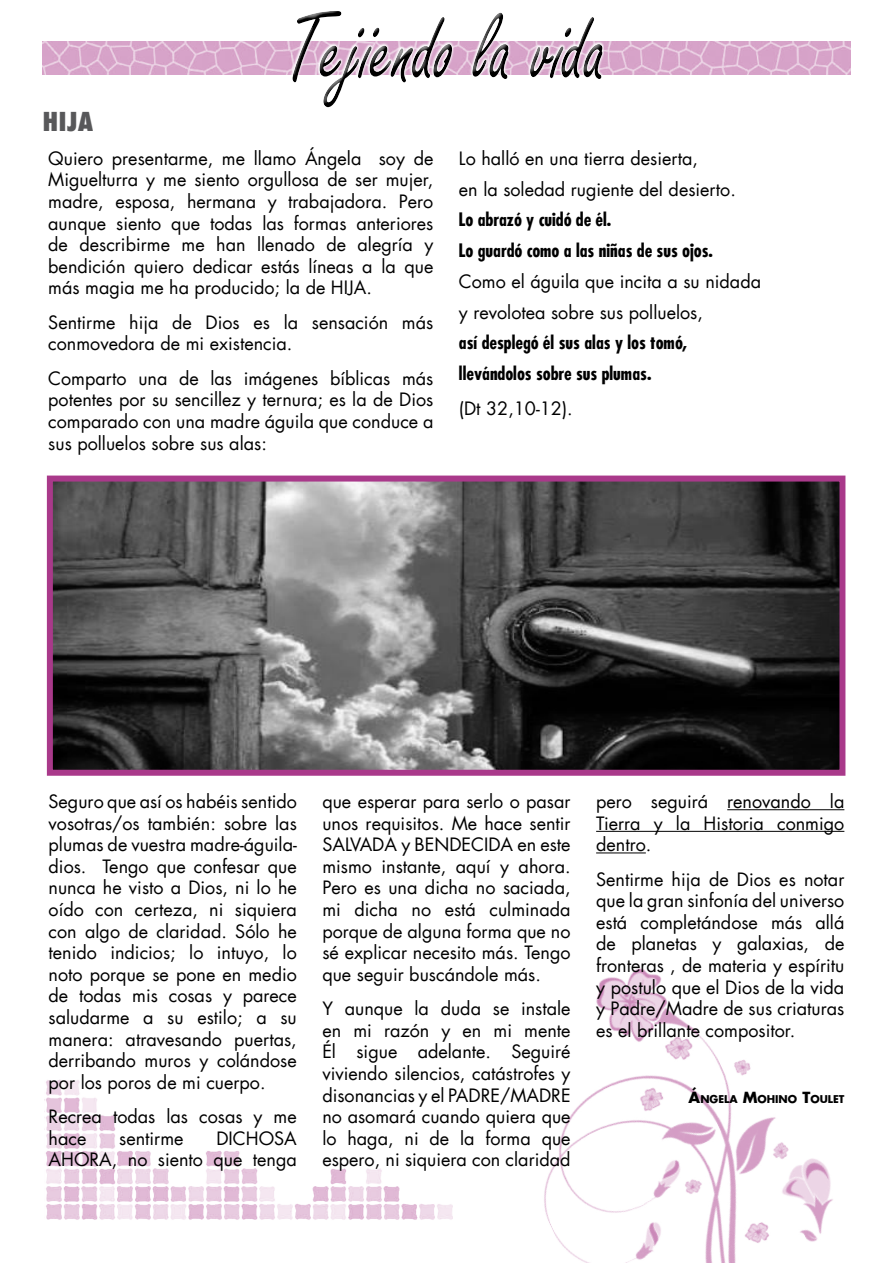
<style>
.page{position:relative;width:893px;height:1263px;background:#fff}
.page>*{position:absolute;margin:0;border:0;box-sizing:border-box;transform-origin:0 0}
.t1{font:800 condensed 25.5px "Futura";color:#58585a}
.t2{font:18px/21.6px "Futura LT";color:#000;text-align:justify}
.t3{font:700 condensed 18px/30.8px "Futura";color:#000}
.t4{font:700 10.5px "Futura";color:#000}
.s1{font-size:15px}
</style>
<div class="page">
<img style="left:452px;top:968px;width:381px;height:295px">
<img style="left:44px;top:1080px;width:408px;height:140px">
<img style="left:43px;top:41px;width:807px;height:33px">
<div style="left:288px;top:7px;width:316px;height:102px;background:#fff"></div>
<div style="left:290px;top:10px;width:314px;height:97px;background:#000;opacity:.75"></div>
<hr style="left:727px;top:809px;width:117px;height:1px;background:#000">
<hr style="left:596px;top:831px;width:248px;height:1px;background:#000">
<hr style="left:596px;top:852px;width:50px;height:1px;background:#000">
<img style="left:54px;top:483px;width:784px;height:286px">
<div style="left:47px;top:476px;width:798px;height:300px;border:6px solid #a9398a"></div>
<h1 class="t1" style="left:43px;top:105px;width:52px">HIJA</h1>
<p class="t2" style="left:48px;top:148px;width:387px">Quiero presentarme, me llamo Ángela soy de Miguelturra y me siento orgullosa de ser mujer, madre, esposa, hermana y trabajadora. Pero aunque siento que todas las formas anteriores de describirme me han llenado de alegría y bendición quiero dedicar estás líneas a la que más magia me ha producido; la de HIJA.</p>
<p class="t2" style="left:48px;top:311px;width:387px">Sentirme hija de Dios es la sensación más conmovedora de mi existencia.</p>
<p class="t2" style="left:48px;top:367px;width:387px">Comparto una de las imágenes bíblicas más potentes por su sencillez y ternura; es la de Dios comparado con una madre águila que conduce a sus polluelos sobre sus alas:</p>
<p class="t2" style="left:459px;top:143px;width:278px;line-height:30.8px">Lo halló en una tierra desierta,<br>en la soledad rugiente del desierto.</p>
<p class="t3" style="left:459px;top:204px;width:255px">Lo abrazó y cuidó de él.<br>Lo guardó como a las niñas de sus ojos.</p>
<p class="t2" style="left:459px;top:266px;width:304px;line-height:30.8px">Como el águila que incita a su nidada y revolotea sobre sus polluelos,</p>
<p class="t3" style="left:459px;top:327px;width:230px">así desplegó él sus alas y los tomó, llevándolos sobre sus plumas.</p>
<p class="t2" style="left:459px;top:397px;width:115px">(Dt 32,10-12).</p>
<p class="t2" style="left:49px;top:791px;width:250px">Seguro que así os habéis sentido vosotras/os también: sobre las plumas de vuestra madre-águila&shy;dios. Tengo que confesar que nunca he visto a Dios, ni lo he oído con certeza, ni siquiera con algo de claridad. Sólo he tenido indicios; lo intuyo, lo noto porque se pone en medio de todas mis cosas y parece saludarme a su estilo; a su manera: atravesando puertas, derribando muros y colándose por los poros de mi cuerpo.</p>
<p class="t2" style="left:49px;top:1106px;width:250px">Recrea todas las cosas y me hace</p>
<p class="t2" style="left:49px;top:1127px;width:250px;text-align:right">DICHOSA<br>AHORA, no siento que tenga</p>
<p class="t2" style="left:119px;top:1127px;width:66px">sentirme</p>
<p class="t2" style="left:322px;top:791px;width:250px">que esperar para serlo o pasar unos requisitos. Me hace sentir SALVADA y BENDECIDA en este mismo instante, aquí y ahora.<br>Pero es una dicha no saciada, mi dicha no está culminada porque de alguna forma que no sé explicar necesito más. Tengo que seguir buscándole más.</p>
<p class="t2" style="left:322px;top:998px;width:250px">Y aunque la duda se instale en mi razón y en mi mente Él sigue adelante. Seguiré viviendo silencios, catástrofes y disonancias y el PADRE/MADRE no asomará cuando quiera que lo haga, ni de la forma que espero, ni siquiera con claridad</p>
<p class="t2" style="left:596px;top:791px;width:250px">pero seguirá renovando la Tierra y la Historia conmigo dentro.</p>
<p class="t2" style="left:596px;top:868px;width:250px">Sentirme hija de Dios es notar que la gran sinfonía del universo está completándose más allá de planetas y galaxias, de fronteras , de materia y espíritu y postulo que el Dios de la vida y Padre/Madre de sus criaturas es el brillante compositor.</p>
<p class="t4" style="left:689px;top:1091px;width:157px"><span class="s1">Á</span>NGELA <span class="s1">M</span>OHINO <span class="s1">T</span>OULET</p>
</div>
